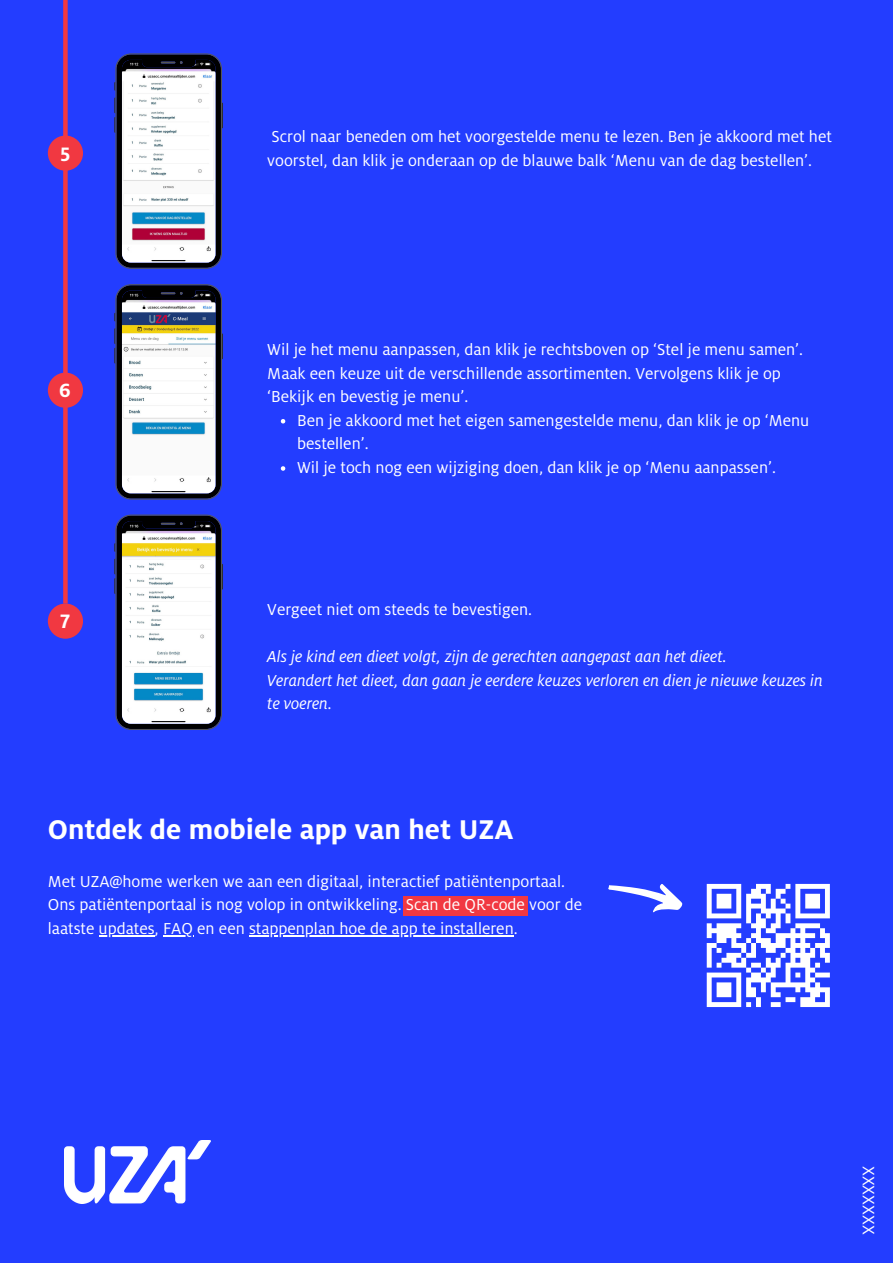
<style>
.page{position:relative;width:893px;height:1264px;background:#fff}
.page>*{position:absolute;margin:0;border:0;box-sizing:border-box;transform-origin:0 0}
.t1{font:700 30px "Milo OT";color:#fff}
.t2{font:700 21.15px "Milo OT";color:#fff}
.t3{font:18.3px "Milo OT";color:#fff}
.t4{font:17.55px/23.5px "Milo OT";color:#fff}
.t5{font:italic 17.55px "Milo OT";color:#fff}
</style>
<div class="page">
<div style="left:0;top:0;width:892px;height:1262px;background:#233dff"></div>
<div style="left:403px;top:895px;width:125px;height:20px;background:#f13841"></div>
<svg style="left:608px;top:884px;width:75px;height:29px"></svg>
<div style="left:706px;top:883px;width:35px;height:5px;background:#fff"></div>
<div style="left:716px;top:893px;width:15px;height:5px;background:#fff"></div>
<div style="left:716px;top:898px;width:15px;height:5px;background:#fff"></div>
<div style="left:716px;top:903px;width:15px;height:5px;background:#fff"></div>
<svg style="left:706px;top:888px;width:5px;height:25px"></svg>
<div style="left:706px;top:913px;width:35px;height:5px;background:#fff"></div>
<div style="left:716px;top:923px;width:25px;height:5px;background:#fff"></div>
<div style="left:706px;top:928px;width:30px;height:5px;background:#fff"></div>
<svg style="left:706px;top:923px;width:5px;height:15px"></svg>
<div style="left:716px;top:933px;width:25px;height:5px;background:#fff"></div>
<div style="left:716px;top:938px;width:10px;height:5px;background:#fff"></div>
<hr style="left:706px;top:943px;width:10px;height:4px;background:#fff">
<div style="left:726px;top:952px;width:15px;height:5px;background:#fff"></div>
<div style="left:721px;top:957px;width:15px;height:5px;background:#fff"></div>
<svg style="left:706px;top:947px;width:15px;height:20px"></svg>
<div style="left:706px;top:972px;width:35px;height:5px;background:#fff"></div>
<div style="left:716px;top:982px;width:15px;height:5px;background:#fff"></div>
<div style="left:716px;top:987px;width:15px;height:5px;background:#fff"></div>
<div style="left:716px;top:992px;width:15px;height:5px;background:#fff"></div>
<svg style="left:706px;top:977px;width:5px;height:25px"></svg>
<div style="left:706px;top:1002px;width:35px;height:5px;background:#fff"></div>
<svg style="left:731px;top:883px;width:98px;height:124px"></svg>
<div style="left:770px;top:1002px;width:10px;height:5px;background:#fff"></div>
<div style="left:800px;top:1002px;width:29px;height:5px;background:#fff"></div>
<img style="left:64px;top:1140px;width:146px;height:63px">
<hr style="left:99px;top:935px;width:56px;height:1px;background:#fff">
<hr style="left:163px;top:935px;width:30px;height:1px;background:#fff">
<hr style="left:249px;top:935px;width:264px;height:1px;background:#fff">
<svg style="left:281px;top:419px;width:4px;height:4px"></svg>
<svg style="left:281px;top:466px;width:4px;height:5px"></svg>
<div style="left:63px;top:0;width:5px;height:603px;background:#f13841"></div>
<svg style="left:114px;top:53px;width:109px;height:216px;background:#b6b6c2"></svg>
<svg style="left:114px;top:284px;width:109px;height:215px;background:#aeb3ba"></svg>
<svg style="left:114px;top:514px;width:109px;height:216px;background:#b1b9bc"></svg>
<div style="left:48px;top:135px;width:35px;height:36px;background:#f13841;border-radius:50%"></div>
<div style="left:48px;top:372px;width:35px;height:36px;background:#f13841;border-radius:50%"></div>
<div style="left:48px;top:603px;width:35px;height:35px;background:#f13841;border-radius:50%"></div>
<p class="t2" style="left:60px;top:138px;width:12px">5</p>
<p class="t2" style="left:59px;top:377px;width:13px">6</p>
<p class="t2" style="left:60px;top:606px;width:12px">7</p>
<p class="t4" style="left:267px;top:125px;width:566px">Scrol naar beneden om het voorgestelde menu te lezen. Ben je akkoord met het voorstel, dan klik je onderaan op de blauwe balk ‘Menu van de dag bestellen’.</p>
<p class="t4" style="left:267px;top:337px;width:537px">Wil je het menu aanpassen, dan klik je rechtsboven op ‘Stel je menu samen’.<br>Maak een keuze uit de verschillende assortimenten. Vervolgens klik je op</p>
<p class="t4" style="left:267px;top:384px;width:202px">‘Bekijk en bevestig je menu’.</p>
<p class="t4" style="left:297px;top:408px;width:513px">Ben je akkoord met het eigen samengestelde menu, dan klik je op ‘Menu bestellen’.</p>
<p class="t4" style="left:297px;top:455px;width:480px">Wil je toch nog een wijziging doen, dan klik je op ‘Menu aanpassen’.</p>
<p class="t4" style="left:267px;top:597px;width:266px">Vergeet niet om steeds te bevestigen.</p>
<p class="t5" style="left:267px;top:646px;width:460px">Als je kind een dieet volgt, zijn de gerechten aangepast aan het dieet.</p>
<p class="t5" style="left:267px;top:669px;width:557px">Verandert het dieet, dan gaan je eerdere keuzes verloren en dien je nieuwe keuzes in</p>
<p class="t5" style="left:267px;top:693px;width:66px">te voeren.</p>
<p class="t1" style="left:48px;top:811px;width:467px">Ontdek de mobiele app van het UZA</p>
<p class="t4" style="left:48px;top:869px;width:518px">Met UZA@home werken we aan een digitaal, interactief patiëntenportaal.</p>
<p class="t4" style="left:48px;top:892px;width:536px">Ons patiëntenportaal is nog volop in ontwikkeling. Scan de QR-code voor de</p>
<p class="t4" style="left:48px;top:916px;width:471px">laatste updates, FAQ en een stappenplan hoe de app te installeren.</p>
<p class="t3" style="left:879px;top:1165px;width:71px;rotate:90deg">XXXXXXX</p>
</div>
